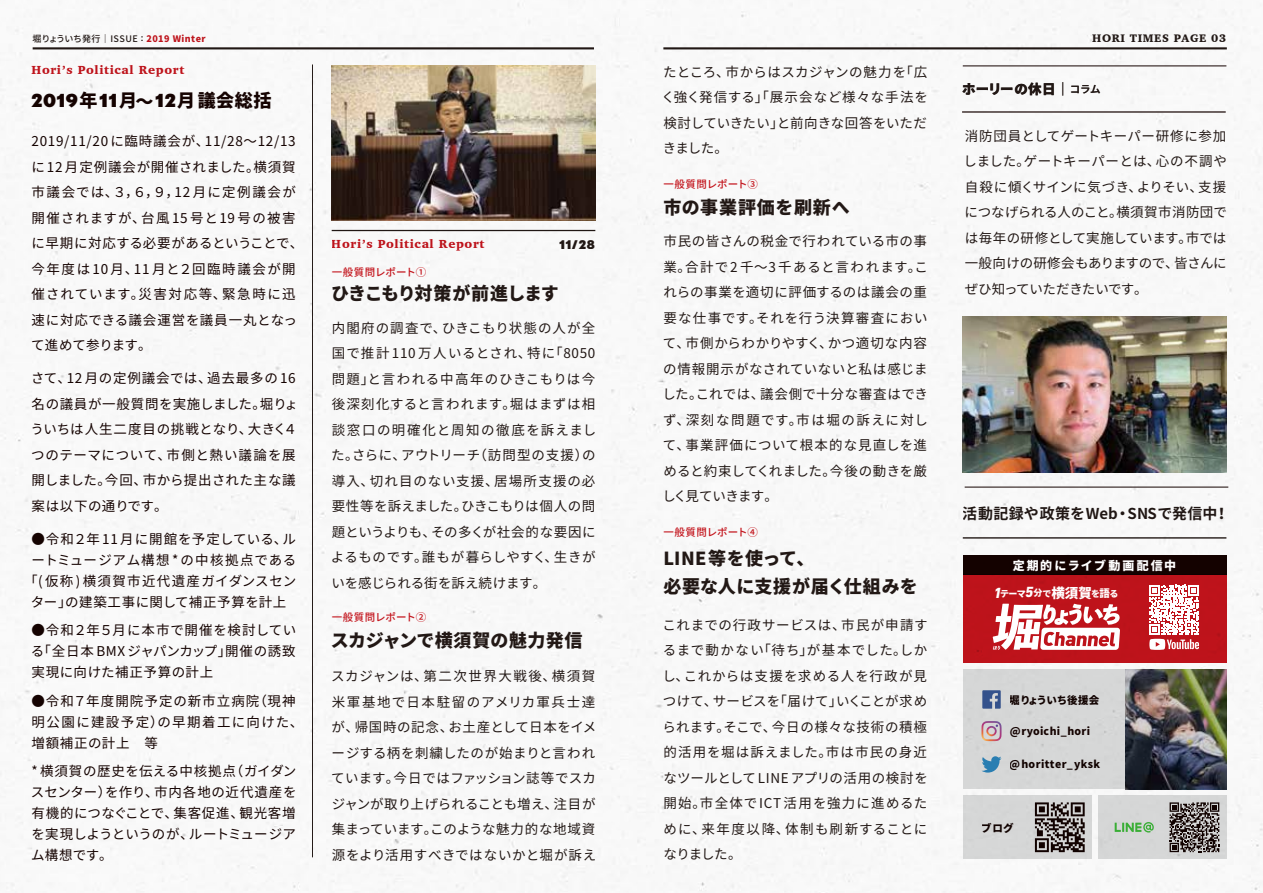
<style>
.page{position:relative;width:1263px;height:893px;background:#fff}
.page>*{position:absolute;margin:0;border:0;box-sizing:border-box;transform-origin:0 0}
.t1{font:900 18px/28.5px "Noto Sans CJ Kjp";letter-spacing:.02em;color:#221815}
.t2{font:900 18px "Nobel";letter-spacing:.03em;color:#150301}
.t3{font:900 18px "Noto Sans CJ Kjp";letter-spacing:-.065em;color:#221815}
.t4{font:900 18px "Noto Sans CJ Kjp";letter-spacing:.05em;color:#221815}
.t5{font:700 15px "Noto Sans CJ Kjp";letter-spacing:.02em;color:#221815}
.t6{font:13.5px/25.5px "Noto Sans CJ Kjp";letter-spacing:.025em;color:#221815;text-align:justify}
.t7{font:13.5px/25.5px "Noto Sans CJ Kjp";letter-spacing:.05em;color:#150301}
.t8{font:13.5px/21px "Noto Sans CJ Kjp";letter-spacing:.08em;color:#150301}
.t9{font:900 13.5px "Noto Sans CJ Kjp";letter-spacing:.015em;color:#221815}
.t10{font:900 12px "Charter";letter-spacing:.05em;color:#c3141c}
.t11{font:900 12px "Noto Sans CJ Kjp";letter-spacing:.175em;color:#fff}
.t12{font:900 12px "Nobel";color:#221815}
.t13{font:900 11.25px "Charter";letter-spacing:.05em;color:#221815}
.t14{font:500 10.5px "Noto Sans CJ Kjp";color:#c3141c}
.t15{font:900 10.5px "Noto Sans CJ Kjp";letter-spacing:.03em;color:#150301}
.t16{font:900 10.5px "Noto Sans CJ Kjp";letter-spacing:.05em;color:#150301}
.t17{font:900 10.5px "Noto Sans CJ Kjp";letter-spacing:-.035em;color:#150301}
.t18{font:500 9px "Noto Sans CJ Kjp";letter-spacing:-.01em;color:#221815}
.t19{font:900 9px "Noto Sans CJ Kjp";color:#fff}
.s1{font-weight:900;color:#c3141c}
.s2{font-family:"Noto Sans CJ Kjp"}
.s3{font-weight:500;font-size:10.5px}
.s4{font-family:"DIN Next LT Pro";font-weight:800;font-style:italic;font-size:15px}
.s5{font-size:13.5px}
.s6{font-size:10.5px}
</style>
<div class="page">
<img style="left:0;top:0;width:1263px;height:893px">
<div style="left:963px;top:574px;width:263px;height:89px;background:#c3141c"></div>
<div style="left:963px;top:670px;width:263px;height:119px;background:#dcdddd"></div>
<img style="left:1126px;top:670px;width:100px;height:119px">
<div style="left:963px;top:795px;width:128px;height:64px;background:#dcdddd"></div>
<div style="left:1098px;top:795px;width:129px;height:64px;background:#dcdddd"></div>
<hr style="left:963px;top:537px;width:263px;height:2px;background:#221815">
<svg style="left:1169px;top:802px;width:50px;height:50px"></svg>
<svg style="left:1115px;top:822px;width:39px;height:10px"></svg>
<svg style="left:981px;top:756px;width:20px;height:17px"></svg>
<svg style="left:982px;top:690px;width:19px;height:19px"></svg>
<svg style="left:981px;top:721px;width:20px;height:20px"></svg>
<div style="left:963px;top:555px;width:263px;height:19px;background:#150301"></div>
<hr style="left:663px;top:47px;width:564px;height:2px;background:#221815">
<hr style="left:312px;top:64px;width:1px;height:793px;background:#221815">
<hr style="left:33px;top:47px;width:561px;height:2px;background:#221815">
<hr style="left:963px;top:66px;width:263px;height:1px;background:#150301">
<hr style="left:962px;top:111px;width:264px;height:2px;background:#150301">
<hr style="left:965px;top:487px;width:263px;height:1px;background:#150301">
<svg style="left:1035px;top:802px;width:50px;height:50px"></svg>
<img style="left:963px;top:317px;width:263px;height:155px">
<img style="left:332px;top:66px;width:263px;height:155px">
<hr style="left:332px;top:230px;width:263px;height:1px;background:#221815">
<svg style="left:993px;top:604px;width:127px;height:46px"></svg>
<svg style="left:1149px;top:585px;width:50px;height:65px"></svg>
<p class="t18" style="left:33px;top:33px;width:175px">堀りょういち発行｜ISSUE : <span class="s1">2019 Winter</span></p>
<p class="t10" style="left:32px;top:63px;width:154px">Hori’s Political Report</p>
<h1 class="t2" style="left:32px;top:89px;width:241px">2019<span class="s2">年</span>11<span class="s2">月～</span>12<span class="s2">月議会総括</span></h1>
<p class="t7" style="left:31px;top:129px;width:274px">2019/11/20 に臨時議会が、11/28～12/13に12 月定例議会が開催されました。横須賀市議会では、３，６，９，12月に定例議会が開催されますが、台風15号と19号の被害に早期に対応する必要があるということで、今年度は10月、11月と２回臨時議会が開催されています。災害対応等、緊急時に迅速に対応できる議会運営を議員一丸となって進めて参ります。</p>
<p class="t7" style="left:31px;top:366px;width:269px">さて、12 月の定例議会では、過去最多の16名の議員が一般質問を実施しました。堀りょういちは人生二度目の挑戦となり、大きく４つのテーマについて、市側と熱い議論を展開しました。今回、市から提出された主な議案は以下の通りです。</p>
<p class="t7" style="left:24px;top:528px;width:274px;line-height:21px;text-align:center">●令和２年 11 月に開館を予定している、ルートミュージアム構想*の中核拠点である「(仮称)横須賀市近代遺産ガイダンスセンター」の建築工事に関して補正予算を計上</p>
<p class="t7" style="left:31px;top:620px;width:267px;line-height:21px;text-align:justify">●令和２年５月に本市で開催を検討している「全日本 BMX ジャパンカップ」開催の誘致実現に向けた補正予算の計上</p>
<p class="t8" style="left:32px;top:690px;width:273px">●令和７年度開院予定の新市立病院（現神明公園に建設予定）の早期着工に向けた、増額補正の計上　等</p>
<p class="t7" style="left:31px;top:761px;width:267px;line-height:21px;text-align:justify">* 横須賀の歴史を伝える中核拠点（ガイダンスセンター）を作り、市内各地の近代遺産を有機的につなぐことで、集客促進、観光客増を実現しようというのが、ルートミュージアム構想です。</p>
<p class="t10" style="left:332px;top:237px;width:154px">Hori’s Political Report</p>
<p class="t12" style="left:560px;top:237px;width:37px">11/28</p>
<p class="t14" style="left:332px;top:266px;width:96px">一般質問レポート①</p>
<h1 class="t3" style="left:331px;top:284px;width:229px">ひきこもり対策が前進します</h1>
<p class="t6" style="left:331px;top:315px;width:267px">内閣府の調査で、ひきこもり状態の人が全国で推計 110 万人いるとされ、特に「8050問題」と言われる中高年のひきこもりは今後深刻化すると言われます。堀はまずは相談窓口の明確化と周知の徹底を訴えました。さらに、アウトリーチ（訪問型の支援）の導入、切れ目のない支援、居場所支援の必要性等を訴えました。ひきこもりは個人の問題というよりも、その多くが社会的な要因によるものです。誰もが暮らしやすく、生きがいを感じられる街を訴え続けます。</p>
<p class="t14" style="left:332px;top:611px;width:96px">一般質問レポート②</p>
<h1 class="t1" style="left:331px;top:626px;width:253px">スカジャンで横須賀の魅力発信</h1>
<p class="t6" style="left:331px;top:664px;width:267px">スカジャンは、第二次世界大戦後、横須賀米軍基地で日本駐留のアメリカ軍兵士達が、帰国時の記念、お土産として日本をイメージする柄を刺繍したのが始まりと言われています。今日ではファッション誌等でスカジャンが取り上げられることも増え、注目が集まっています。このような魅力的な地域資源をより活用すべきではないかと堀が訴え</p>
<p class="t6" style="left:661px;top:59px;width:268px">たところ、市からはスカジャンの魅力を「広く強く発信する」「展示会など様々な手法を検討していきたい」と前向きな回答をいただきました。</p>
<p class="t14" style="left:663px;top:179px;width:96px">一般質問レポート③</p>
<h1 class="t4" style="left:663px;top:197px;width:188px">市の事業評価を刷新へ</h1>
<p class="t6" style="left:662px;top:229px;width:267px">市民の皆さんの税金で行われている市の事業。合計で2 千～3 千あると言われます。これらの事業を適切に評価するのは議会の重要な仕事です。それを行う決算審査において、市側からわかりやすく、かつ適切な内容の情報開示がなされていないと私は感じました。これでは、議会側で十分な審査はできず、深刻な問題です。市は堀の訴えに対して、事業評価について根本的な見直しを進めると約束してくれました。今後の動きを厳しく見ていきます。</p>
<p class="t14" style="left:663px;top:526px;width:96px">一般質問レポート④</p>
<h1 class="t1" style="left:663px;top:544px;width:256px">LINE等を使って、<br>必要な人に支援が届く仕組みを</h1>
<p class="t6" style="left:662px;top:612px;width:267px">これまでの行政サービスは、市民が申請するまで動かない「待ち」が基本でした。しかし、これからは支援を求める人を行政が見つけて、サービスを「届けて」いくことが求められます。そこで、今日の様々な技術の積極的活用を堀は訴えました。市は市民の身近なツールとしてLINEアプリの活用の検討を開始。市全体でICT活用を強力に進めるために、来年度以降、体制も刷新することになりました。</p>
<p class="t13" style="left:1092px;top:31px;width:135px">HORI TIMES PAGE 03</p>
<p class="t9" style="left:962px;top:81px;width:140px">ホーリーの休日｜<span class="s3">コラム</span></p>
<p class="t6" style="left:964px;top:123px;width:265px">消防団員としてゲートキーパー研修に参加しました。ゲートキーパーとは、心の不調や自殺に傾くサインに気づき、よりそい、支援につなげられる人のこと。横須賀市消防団では毎年の研修として実施しています。市では一般向けの研修会もありますので、皆さんにぜひ知っていただきたいです。</p>
<p class="t5" style="left:963px;top:505px;width:268px">活動記録や政策をWeb・SNSで発信中！</p>
<p class="t11" style="left:1013px;top:558px;width:165px">定期的にライブ動画配信中</p>
<p class="t19" style="left:993px;top:588px;width:126px"><span class="s4">1</span>テーマ<span class="s4">5</span>分で<span class="s5">横須賀</span>を<span class="s6">語</span>る</p>
<p class="t17" style="left:1010px;top:694px;width:91px">堀りょういち後援会</p>
<p class="t15" style="left:1010px;top:725px;width:82px">@ryoichi_hori</p>
<p class="t16" style="left:1010px;top:758px;width:92px">@horitter_yksk</p>
<p class="t15" style="left:982px;top:822px;width:33px">ブログ</p>
</div>
